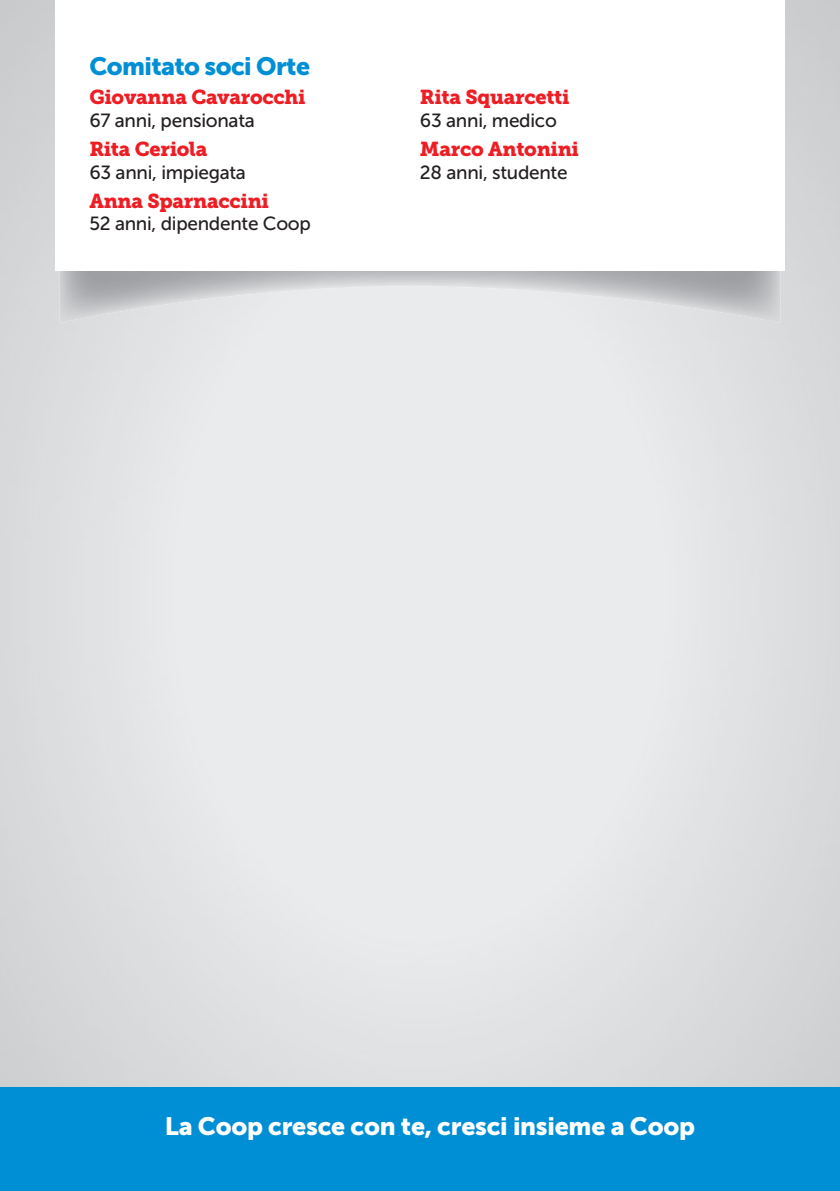
<style>
.page{position:relative;width:840px;height:1191px;background:#fff}
.page>*{position:absolute;margin:0;border:0;box-sizing:border-box;transform-origin:0 0}
.t1{font:25px "Museo Sans 900";letter-spacing:-.01em;color:#fff}
.t2{font:25px "Museo Sans 900";letter-spacing:-.025em;color:#008fd5}
.t3{font:20px "Museo Slab 900";letter-spacing:-.015em;color:#ee1d23}
.t4{font:19px "Museo Sans 500";letter-spacing:-.015em;color:#231f20}
</style>
<div class="page">
<div style="left:0;top:1087px;width:839px;height:104px;background:#008fd5"></div>
<h1 class="t2" style="left:89px;top:52px;width:222px">Comitato soci Orte</h1>
<p class="t3" style="left:89px;top:86px;width:217px">Giovanna Cavarocchi</p>
<p class="t4" style="left:89px;top:110px;width:167px">67 anni, pensionata</p>
<p class="t3" style="left:89px;top:137px;width:119px">Rita Ceriola</p>
<p class="t4" style="left:89px;top:162px;width:158px">63 anni, impiegata</p>
<p class="t3" style="left:89px;top:189px;width:181px">Anna Sparnaccini</p>
<p class="t4" style="left:89px;top:213px;width:223px">52 anni, dipendente Coop</p>
<p class="t3" style="left:420px;top:86px;width:151px">Rita Squarcetti</p>
<p class="t4" style="left:420px;top:110px;width:138px">63 anni, medico</p>
<p class="t3" style="left:420px;top:137px;width:160px">Marco Antonini</p>
<p class="t4" style="left:420px;top:162px;width:149px">28 anni, studente</p>
<h1 class="t1" style="left:165px;top:1112px;width:531px">La Coop cresce con te, cresci insieme a Coop</h1>
</div>
